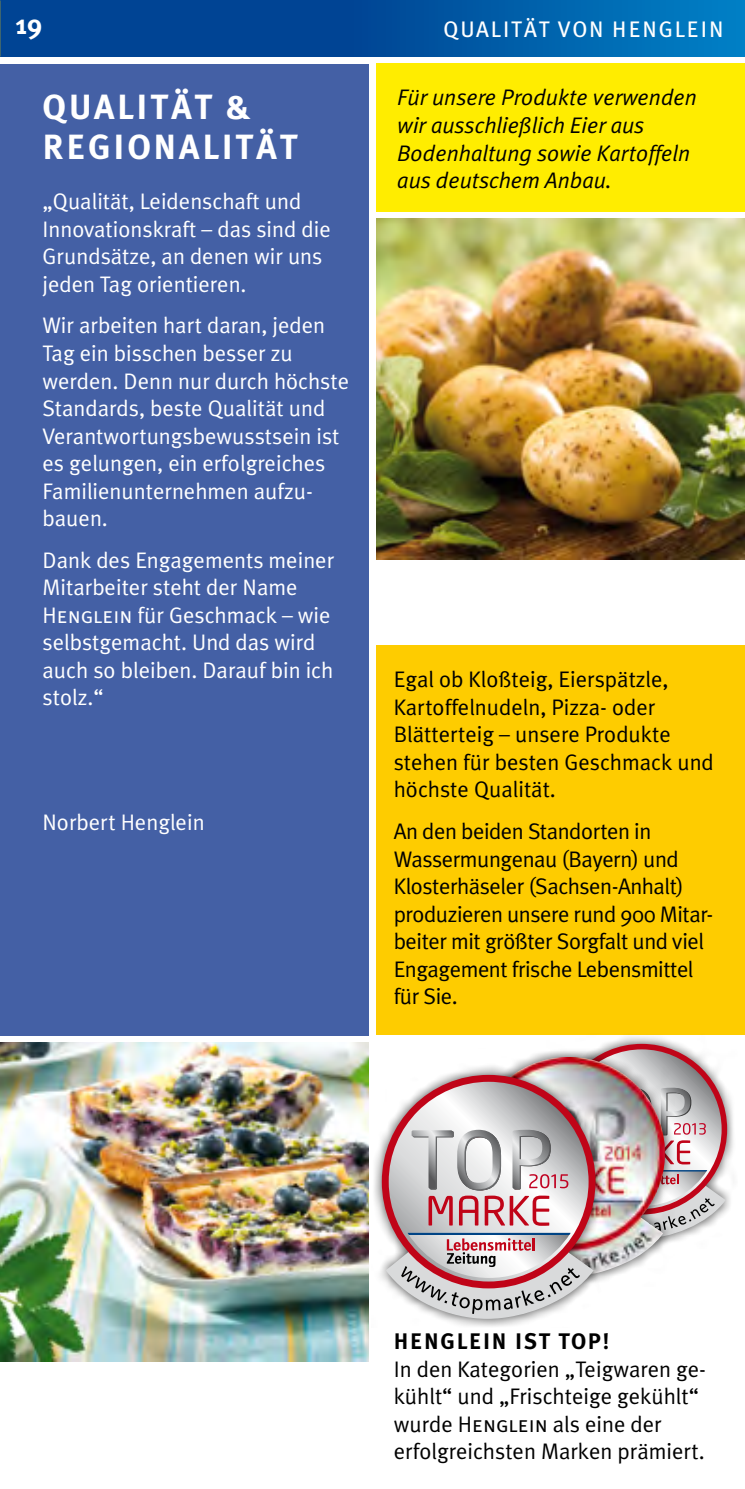
<style>
.page{position:relative;width:745px;height:1489px;background:#fff}
.page>*{position:absolute;margin:0;border:0;box-sizing:border-box;transform-origin:0 0}
.t1{font:700 35px/40px "Meta Plus";letter-spacing:.08em;color:#fff}
.t2{font:700 27.5px "Meta Plus";color:#fff}
.t3{font:22.5px/27.5px "Meta Plus Normal";color:#fff}
.t4{font:22.5px/27.5px "Meta Plus Normal";color:#000}
.t5{font:22.5px/27.5px "Meta Plus Normal";letter-spacing:-.02em;color:#000}
.t6{font:italic 22.5px/27.5px "Meta Plus Normal";color:#000}
.t7{font:22.5px "Meta Plus";letter-spacing:.08em;color:#fff}
.t8{font:700 22.5px "Meta Plus";letter-spacing:.08em;color:#000}
.s1{font-family:"Meta Plus Normal Caps"}
</style>
<div class="page">
<svg style="left:0;top:0;width:744px;height:57px;background:#0054a1"></svg>
<div style="left:0;top:64px;width:369px;height:971px;background:#4460a5"></div>
<img style="left:0;top:1042px;width:369px;height:319px">
<div style="left:376px;top:645px;width:368px;height:390px;background:#fecc00"></div>
<div style="left:546px;top:1033px;width:191px;height:216px;background:#000;opacity:.7"></div>
<div style="left:462px;top:1047px;width:212px;height:239px;background:#000;opacity:.7"></div>
<img style="left:472px;top:1056px;width:192px;height:22px">
<div style="left:371px;top:1063px;width:234px;height:265px;background:#000;opacity:.7"></div>
<svg style="left:381px;top:1074px;width:214px;height:214px"></svg>
<svg style="left:385px;top:1078px;width:340px;height:240px"></svg>
<img style="left:376px;top:219px;width:368px;height:341px">
<div style="left:376px;top:64px;width:368px;height:148px;background:#ffed00"></div>
<p class="t2" style="left:16px;top:8px;width:28px">19</p>
<h1 class="t1" style="left:43px;top:86px;width:256px">QUALITÄT &amp;<br>REGIONALITÄT</h1>
<p class="t3" style="left:43px;top:187px;width:289px">„Qualität, Leidenschaft und<br>Innovationskraft – das sind die<br>Grundsätze, an denen wir uns jeden Tag orientieren.</p>
<p class="t3" style="left:43px;top:311px;width:308px">Wir arbeiten hart daran, jeden<br>Tag ein bisschen besser zu werden. Denn nur durch höchste<br>Standards, beste Qualität und<br>Verantwortungsbewusstsein ist es gelungen, ein erfolgreiches<br>Familienunternehmen aufzu&shy;bauen.</p>
<p class="t3" style="left:43px;top:546px;width:293px">Dank des Engagements meiner<br>Mitarbeiter steht der Name<br><span class="s1">Henglein</span> für Geschmack – wie selbstgemacht. Und das wird auch so bleiben. Darauf bin ich stolz.“</p>
<p class="t3" style="left:43px;top:808px;width:163px">Norbert Henglein</p>
<p class="t7" style="left:443px;top:16px;width:281px">QUALITÄT VON HENGLEIN</p>
<p class="t6" style="left:397px;top:84px;width:301px">Für unsere Produkte verwenden wir ausschließlich Eier aus<br>Bodenhaltung sowie Kartoffeln aus deutschem Anbau.</p>
<p class="t4" style="left:393px;top:665px;width:321px">Egal ob Kloßteig, Eierspätzle,<br>Kartoffelnudeln, Pizza- oder<br>Blätterteig – unsere Produkte stehen für besten Geschmack und höchste Qualität.</p>
<p class="t5" style="left:393px;top:817px;width:321px">An den beiden Standorten in<br>Wassermungenau (Bayern) und<br>Klosterhäseler (Sachsen-Anhalt) produzieren unsere rund 900 Mitar&shy;beiter mit größter Sorgfalt und viel<br>Engagement frische Lebensmittel für Sie.</p>
<p class="t8" style="left:393px;top:1328px;width:217px">HENGLEIN IST TOP!</p>
<p class="t4" style="left:393px;top:1354px;width:313px">In den Kategorien „Teigwaren ge&shy;kühlt“ und „Frischteige gekühlt“ wurde <span class="s1">Henglein</span> als eine der erfolgreichsten Marken prämiert.</p>
</div>
